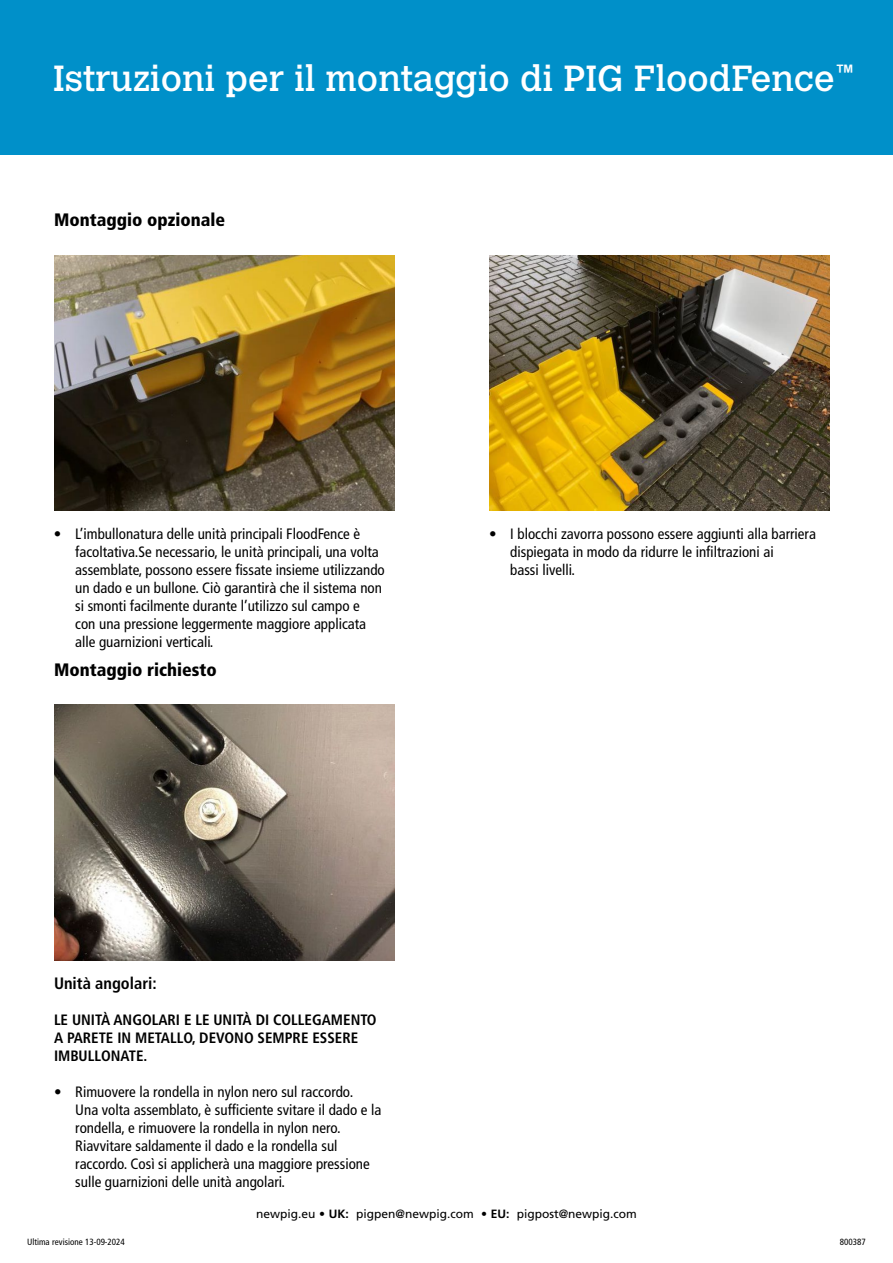
<style>
.page{position:relative;width:893px;height:1263px;background:#fff}
.page>*{position:absolute;margin:0;border:0;box-sizing:border-box;transform-origin:0 0}
.t1{font:36px "Calvert MT Pro";color:#fff}
.t2{font:900 condensed 18px "Frutiger LT Pro";color:#000}
.t3{font:700 condensed 16.5px "Frutiger LT Pro";color:#000}
.t4{font:condensed 15px/18px "Frutiger LT Pro";color:#000}
.t5{font:700 condensed 15px/18px "Frutiger LT Pro";color:#000}
.t6{font:12px "Frutiger LT Pro";color:#000}
.t7{font:condensed 9px "Frutiger LT Pro";color:#000}
.s1{font-weight:700}
</style>
<div class="page">
<img style="left:54px;top:255px;width:340px;height:255px">
<img style="left:54px;top:705px;width:340px;height:255px">
<img style="left:489px;top:255px;width:340px;height:255px">
<div style="left:0;top:0;width:893px;height:154px;background:#0090c9"></div>
<h1 class="t1" style="left:53px;top:57px;width:803px">Istruzioni per il montaggio di PIG FloodFence<sup>™</sup></h1>
<p class="t2" style="left:54px;top:209px;width:173px">Montaggio opzionale</p>
<p class="t4" style="left:75px;top:524px;width:311px;text-indent:-21px">• L’imbullonatura delle unità principali FloodFence è facoltativa.Se necessario, le unità principali, una volta assemblate, possono essere fissate insieme utilizzando un dado e un bullone. Ciò garantirà che il sistema non si smonti facilmente durante l’utilizzo sul campo e<br>con una pressione leggermente maggiore applicata alle guarnizioni verticali.</p>
<p class="t2" style="left:54px;top:659px;width:164px">Montaggio richiesto</p>
<p class="t4" style="left:510px;top:524px;width:307px;text-indent:-21px">• I blocchi zavorra possono essere aggiunti alla barriera dispiegata in modo da ridurre le infiltrazioni ai<br>bassi livelli.</p>
<p class="t3" style="left:54px;top:974px;width:104px">Unità angolari:</p>
<p class="t5" style="left:54px;top:1011px;width:324px">LE UNITÀ ANGOLARI E LE UNITÀ DI COLLEGAMENTO<br>A PARETE IN METALLO, DEVONO SEMPRE ESSERE<br>IMBULLONATE.</p>
<p class="t4" style="left:75px;top:1083px;width:308px;text-indent:-21px">• Rimuovere la rondella in nylon nero sul raccordo.<br>Una volta assemblato, è sufficiente svitare il dado e la rondella, e rimuovere la rondella in nylon nero.<br>Riavvitare saldamente il dado e la rondella sul raccordo. Così si applicherà una maggiore pressione sulle guarnizioni delle unità angolari.</p>
<p class="t6" style="left:256px;top:1207px;width:382px">newpig.eu <span class="s1">• UK:</span> pigpen@newpig.com <span class="s1">• EU:</span> pigpost@newpig.com</p>
<p class="t7" style="left:27px;top:1236px;width:99px">Ultima revisione 13-09-2024</p>
<p class="t7" style="left:840px;top:1236px;width:27px">800387</p>
</div>
